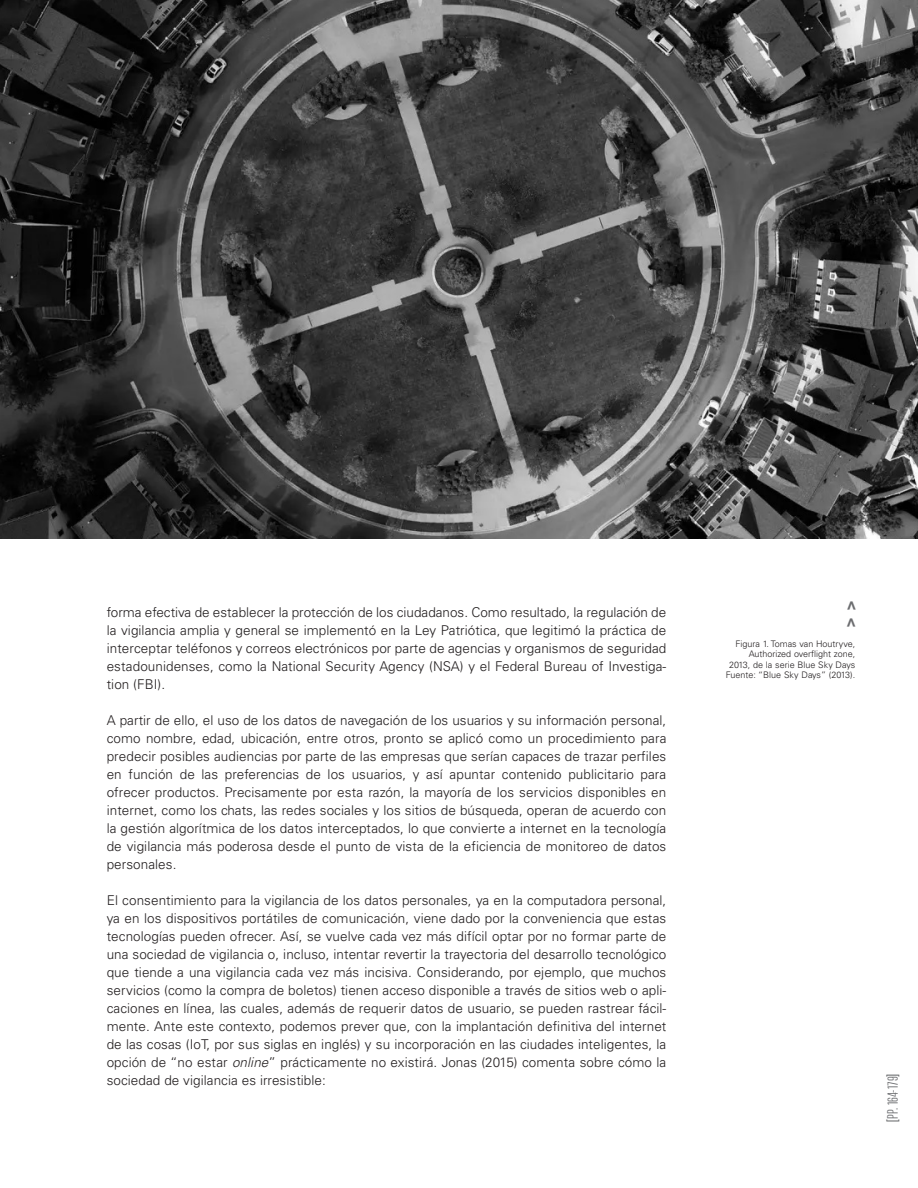
<style>
.page{position:relative;width:918px;height:1188px;background:#fff}
.page>*{position:absolute;margin:0;border:0;box-sizing:border-box;transform-origin:0 0}
.t1{font:15px "Ristretto Pro";color:#6c6d70}
.t2{font:300 13.5px/18px "Univers LT Std";letter-spacing:.005em;color:#231f20;text-align:justify}
.t3{font:300 9px/10.5px "Univers LT Std";color:#231f20;text-align:right}
.s1{font-style:italic}
.s2{color:#4f5153}
</style>
<div class="page">
<img style="left:0;top:0;width:918px;height:539px">
<p class="t2" style="left:107px;top:603px;width:561px">forma efectiva de establecer la protección de los ciudadanos. Como resultado, la regulación de la vigilancia amplia y general se implementó en la Ley Patriótica, que legitimó la práctica de interceptar teléfonos y correos electrónicos por parte de agencias y organismos de seguridad estadounidenses, como la National Security Agency (NSA) y el Federal Bureau of Investiga&shy;tion (FBI).</p>
<p class="t2" style="left:107px;top:711px;width:561px">A partir de ello, el uso de los datos de navegación de los usuarios y su información personal, como nombre, edad, ubicación, entre otros, pronto se aplicó como un procedimiento para predecir posibles audiencias por parte de las empresas que serían capaces de trazar perfiles en función de las preferencias de los usuarios, y así apuntar contenido publicitario para ofrecer productos. Precisamente por esta razón, la mayoría de los servicios disponibles en internet, como los chats, las redes sociales y los sitios de búsqueda, operan de acuerdo con la gestión algorítmica de los datos interceptados, lo que convierte a internet en la tecnología de vigilancia más poderosa desde el punto de vista de la eficiencia de monitoreo de datos personales.</p>
<p class="t2" style="left:107px;top:891px;width:561px">El consentimiento para la vigilancia de los datos personales, ya en la computadora personal, ya en los dispositivos portátiles de comunicación, viene dado por la conveniencia que estas tecnologías pueden ofrecer. Así, se vuelve cada vez más difícil optar por no formar parte de una sociedad de vigilancia o, incluso, intentar revertir la trayectoria del desarrollo tecnológico que tiende a una vigilancia cada vez más incisiva. Considerando, por ejemplo, que muchos servicios (como la compra de boletos) tienen acceso disponible a través de sitios web o apli&shy;caciones en línea, las cuales, además de requerir datos de usuario, se pueden rastrear fácil&shy;mente. Ante este contexto, podemos prever que, con la implantación definitiva del internet de las cosas (IoT, por sus siglas en inglés) y su incorporación en las ciudades inteligentes, la opción de “no estar <span class="s1">online</span>” prácticamente no existirá. Jonas (2015) comenta sobre cómo la sociedad de vigilancia es irresistible:</p>
<p class="t3" style="left:726px;top:639px;width:131px">Figura 1. Tomas van Houtryve,<br>Authorized overflight zone,<br>2013, de la serie Blue Sky Days<br>Fuente: “Blue Sky Days” (2013).</p>
<p class="t1" style="left:884px;top:1122px;width:50px;rotate:-90deg"><span class="s2">[</span>PP. 164-179<span class="s2">]</span></p>
</div>
